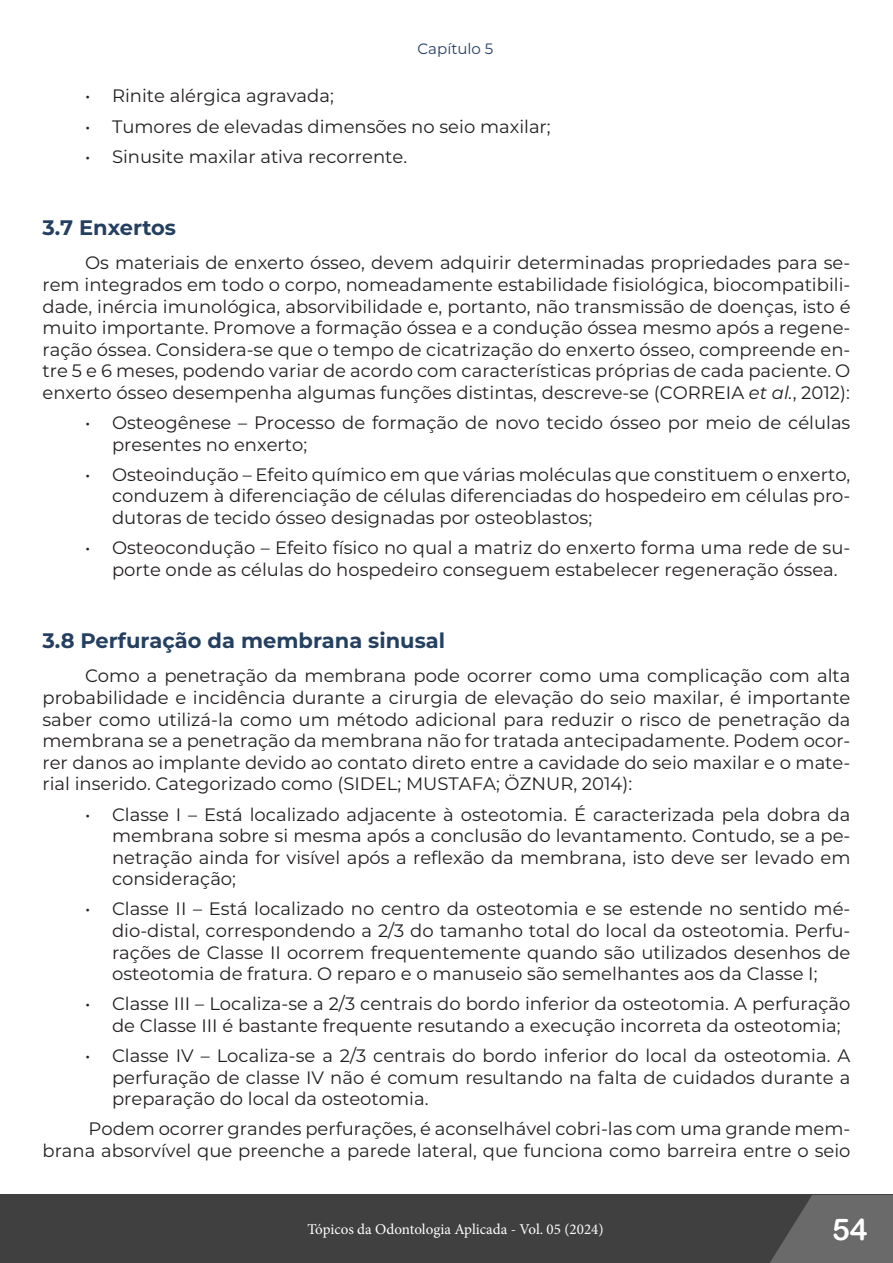
<style>
.page{position:relative;width:893px;height:1263px;background:#fff}
.page>*{position:absolute;margin:0;border:0;box-sizing:border-box;transform-origin:0 0}
.t1{font:30px "Arial Rounded MT Bold";color:#fff}
.t2{font:700 21px "Montserrat";color:#243f60}
.t3{font:18px/21.6px "Montserrat";color:#231f20;text-align:justify}
.t4{font:15px "Minion Pro";color:#fff}
.t5{font:15px "Montserrat";color:#243f60}
.s1{font-style:italic}
</style>
<div class="page">
<div style="left:0;top:1195px;width:893px;height:68px;background:#404040"></div>
<svg style="left:770px;top:1195px;width:123px;height:68px"></svg>
<p class="t5" style="left:418px;top:38px;width:77px">Capítulo 5</p>
<p class="t3" style="left:85px;top:85px;width:250px">• Rinite alérgica agravada;</p>
<p class="t3" style="left:85px;top:115px;width:467px">• Tumores de elevadas dimensões no seio maxilar;</p>
<p class="t3" style="left:85px;top:145px;width:324px">• Sinusite maxilar ativa recorrente.</p>
<p class="t2" style="left:43px;top:212px;width:135px">3.7 Enxertos</p>
<p class="t3" style="left:43px;top:252px;width:809px;text-indent:43px">Os materiais de enxerto ósseo, devem adquirir determinadas propriedades para se&shy;rem integrados em todo o corpo, nomeadamente estabilidade fisiológica, biocompatibili&shy;dade, inércia imunológica, absorvibilidade e, portanto, não transmissão de doenças, isto é muito importante. Promove a formação óssea e a condução óssea mesmo após a regene&shy;ração óssea. Considera-se que o tempo de cicatrização do enxerto ósseo, compreende en&shy;tre 5 e 6 meses, podendo variar de acordo com características próprias de cada paciente. O enxerto ósseo desempenha algumas funções distintas, descreve-se (CORREIA <span class="s1">et al.</span>, 2012):</p>
<p class="t3" style="left:112px;top:411px;width:740px;text-indent:-27px">• Osteogênese – Processo de formação de novo tecido ósseo por meio de células presentes no enxerto;</p>
<p class="t3" style="left:112px;top:463px;width:740px;text-indent:-27px">• Osteoindução – Efeito químico em que várias moléculas que constituem o enxerto, conduzem à diferenciação de células diferenciadas do hospedeiro em células pro&shy;dutoras de tecido ósseo designadas por osteoblastos;</p>
<p class="t3" style="left:112px;top:536px;width:740px;text-indent:-27px">• Osteocondução – Efeito físico no qual a matriz do enxerto forma uma rede de su&shy;porte onde as células do hospedeiro conseguem estabelecer regeneração óssea.</p>
<p class="t2" style="left:43px;top:625px;width:404px">3.8 Perfuração da membrana sinusal</p>
<p class="t3" style="left:43px;top:664px;width:809px;text-indent:43px">Como a penetração da membrana pode ocorrer como uma complicação com alta probabilidade e incidência durante a cirurgia de elevação do seio maxilar, é importante saber como utilizá-la como um método adicional para reduzir o risco de penetração da membrana se a penetração da membrana não for tratada antecipadamente. Podem ocor&shy;rer danos ao implante devido ao contato direto entre a cavidade do seio maxilar e o mate&shy;rial inserido. Categorizado como (SIDEL; MUSTAFA; ÖZNUR, 2014):</p>
<p class="t3" style="left:112px;top:803px;width:740px;text-indent:-27px">• Classe I – Está localizado adjacente à osteotomia. É caracterizada pela dobra da membrana sobre si mesma após a conclusão do levantamento. Contudo, se a pe&shy;netração ainda for visível após a reflexão da membrana, isto deve ser levado em consideração;</p>
<p class="t3" style="left:112px;top:897px;width:740px;text-indent:-27px">• Classe II – Está localizado no centro da osteotomia e se estende no sentido mé&shy;dio-distal, correspondendo a 2/3 do tamanho total do local da osteotomia. Perfu&shy;rações de Classe II ocorrem frequentemente quando são utilizados desenhos de osteotomia de fratura. O reparo e o manuseio são semelhantes aos da Classe I;</p>
<p class="t3" style="left:112px;top:992px;width:740px;text-indent:-27px">• Classe III – Localiza-se a 2/3 centrais do bordo inferior da osteotomia. A perfuração de Classe III é bastante frequente resutando a execução incorreta da osteotomia;</p>
<p class="t3" style="left:112px;top:1044px;width:740px;text-indent:-27px">• Classe IV – Localiza-se a 2/3 centrais do bordo inferior do local da osteotomia. A perfuração de classe IV não é comum resultando na falta de cuidados durante a preparação do local da osteotomia.</p>
<p class="t3" style="left:43px;top:1117px;width:809px;text-align:right">Podem ocorrer grandes perfurações, é aconselhável cobri-las com uma grande mem&shy;brana absorvível que preenche a parede lateral, que funciona como barreira entre o seio</p>
<p class="t4" style="left:307px;top:1219px;width:298px">Tópicos da Odontologia Aplicada - Vol. 05 (2024)</p>
<h1 class="t1" style="left:832px;top:1211px;width:37px">54</h1>
</div>
